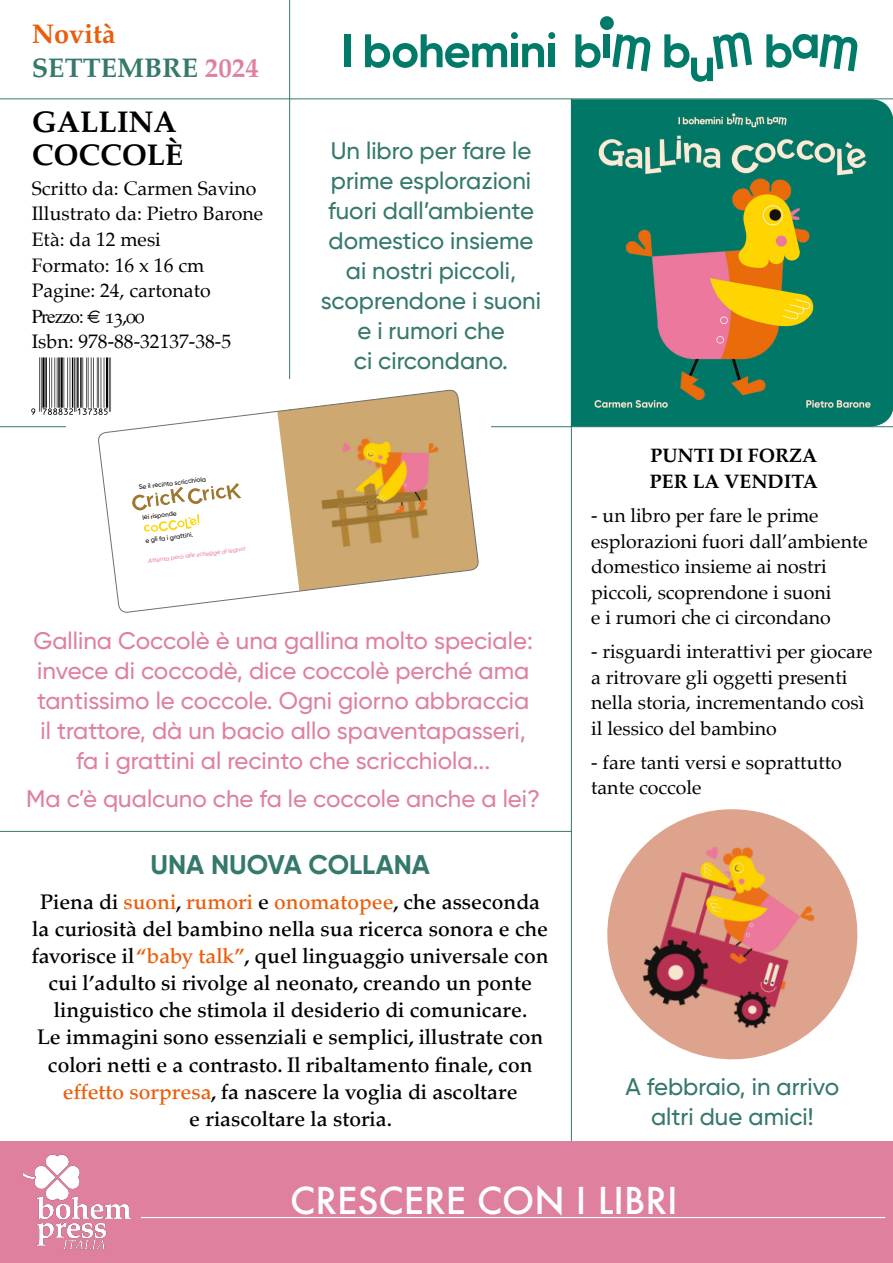
<style>
.page{position:relative;width:893px;height:1263px;background:#fff}
.page>*{position:absolute;margin:0;border:0;box-sizing:border-box;transform-origin:0 0}
.t1{font:500 36px "Futura";color:#fff}
.t2{font:700 30px/33px "Palatino";color:#000}
.t3{font:700 27px/34.5px "Palatino";color:#35796c}
.t4{font:700 27px "Gilroy";color:#35796c}
.t5{font:500 24px/30px "Gilroy";color:#df819e;text-align:center}
.t6{font:500 24px/30px "Gilroy";color:#35796c;text-align:center}
.t7{font:500 21px/27px "Palatino LT Std";color:#000;text-align:center}
.t8{font:19.5px/25.5px "Palatino";color:#000}
.t9{font:700 19.5px/25.5px "Palatino";color:#000}
.t10{font:19.5px "Times";letter-spacing:-.05em;color:#000}
.t11{font:500 6.45px "Gilroy";color:#000}
.t12{font:italic 500 6.15px "Gilroy";color:#ed81a6}
.s1{color:#eb5d0b}
.s2{color:#df819e}
.s3{font-style:inherit}
.s4{font-family:"Palatino SC"}
</style>
<div class="page">
<hr style="left:571px;top:98px;width:1px;height:1165px;background:#35796c">
<hr style="left:289px;top:0;width:1px;height:426px;background:#35796c">
<hr style="left:0;top:98px;width:893px;height:1px;background:#35796c">
<hr style="left:0;top:426px;width:893px;height:1px;background:#35796c">
<hr style="left:0;top:831px;width:572px;height:1px;background:#35796c">
<div style="left:461px;top:422px;width:30px;height:13px;background:#fff"></div>
<div style="left:66px;top:422px;width:95px;height:21px;background:#fff"></div>
<div style="left:270px;top:379px;width:66px;height:30px;background:#fff"></div>
<img style="left:571px;top:99px;width:322px;height:328px">
<svg style="left:98px;top:389px;width:381px;height:224px"></svg>
<img style="left:607px;top:809px;width:251px;height:251px">
<img style="left:32px;top:357px;width:84px;height:57px">
<div style="left:0;top:1142px;width:893px;height:121px;background:#df819e"></div>
<hr style="left:141px;top:1217px;width:744px;height:1px;background:#fff">
<img style="left:0;top:1141px;width:155px;height:109px">
<div style="left:344px;top:34px;width:7px;height:33px;background:#007b69"></div>
<svg style="left:365px;top:34px;width:142px;height:34px"></svg>
<div style="left:511px;top:44px;width:6px;height:23px;background:#007b69"></div>
<svg style="left:522px;top:43px;width:22px;height:24px"></svg>
<div style="left:549px;top:44px;width:6px;height:23px;background:#007b69"></div>
<svg style="left:575px;top:34px;width:26px;height:34px"></svg>
<div style="left:604px;top:35px;width:6px;height:23px;background:#007b69"></div>
<svg style="left:612px;top:34px;width:39px;height:37px"></svg>
<svg style="left:664px;top:32px;width:88px;height:50px"></svg>
<svg style="left:766px;top:34px;width:92px;height:37px"></svg>
<div style="left:511px;top:32px;width:7px;height:7px;background:#007b69;border-radius:50%"></div>
<div style="left:548px;top:32px;width:7px;height:7px;background:#007b69;border-radius:50%"></div>
<div style="left:600px;top:16px;width:14px;height:14px;background:#007b69;border-radius:50%"></div>
<p class="t3" style="left:32px;top:16px;width:229px"><span class="s1">Novità<br></span>SETTEMBRE <span class="s2">2024</span></p>
<h2 class="t2" style="left:32px;top:105px;width:153px">GALLINA<br>COCCOLÈ</h2>
<p class="t8" style="left:32px;top:175px;width:233px">Scritto da: Carmen Savino<br>Illustrato da: Pietro Barone<br>Età: da 12 mesi<br>Formato: 16 x 16 cm<br>Pagine: 24, cartonato</p>
<p class="t10" style="left:32px;top:298px;width:114px">Prezzo: <span class="s3">€</span> <span class="s4">13,00</span></p>
<p class="t8" style="left:32px;top:329px;width:201px">Isbn: 978-88-32137-38-5</p>
<p class="t11" style="left:138px;top:483px;width:69px;rotate:-7deg">Se il recinto scricchiola</p>
<p class="t11" style="left:142px;top:513px;width:36px;rotate:-7deg">lei risponde</p>
<p class="t11" style="left:145px;top:536px;width:50px;rotate:-7deg">e gli fa i grattini.</p>
<p class="t12" style="left:147px;top:557px;width:99px;rotate:-7deg">Attenta però alle schegge di legno!</p>
<p class="t6" style="left:321px;top:135px;width:222px">Un libro per fare le prime esplorazioni fuori dall’ambiente domestico insieme ai nostri piccoli, scoprendone i suoni e i rumori che<br>ci circondano.</p>
<p class="t5" style="left:33px;top:625px;width:501px">Gallina Coccolè è una gallina molto speciale: invece di coccodè, dice coccolè perché ama tantissimo le coccole. Ogni giorno abbraccia il trattore, dà un bacio allo spaventapasseri, fa i grattini al recinto che scricchiola...</p>
<p class="t5" style="left:26px;top:783px;width:515px">Ma c’è qualcuno che fa le coccole anche a lei?</p>
<p class="t4" style="left:150px;top:847px;width:281px">UNA NUOVA COLLANA</p>
<p class="t7" style="left:32px;top:889px;width:518px">Piena di <span class="s1">suoni</span>, <span class="s1">rumori</span> e <span class="s1">onomatopee</span>, che asseconda la curiosità del bambino nella sua ricerca sonora e che favorisce il <span class="s1">“baby talk”</span>, quel linguaggio universale con cui l’adulto si rivolge al neonato, creando un ponte linguistico che stimola il desiderio di comunicare.<br>Le immagini sono essenziali e semplici, illustrate con colori netti e a contrasto. Il ribaltamento finale, con <span class="s1">effetto sorpresa</span>, fa nascere la voglia di ascoltare<br>e riascoltare la storia.</p>
<p class="t9" style="left:650px;top:442px;width:169px">PUNTI DI FORZA<br>PER LA VENDITA</p>
<p class="t8" style="left:591px;top:503px;width:278px">- un libro per fare le prime esplorazioni fuori dall’ambiente domestico insieme ai nostri piccoli, scoprendone i suoni<br>e i rumori che ci circondano</p>
<p class="t8" style="left:591px;top:639px;width:283px">- risguardi interattivi per giocare a ritrovare gli oggetti presenti nella storia, incrementando così il lessico del bambino</p>
<p class="t8" style="left:591px;top:749px;width:252px">- fare tanti versi e soprattutto tante coccole</p>
<p class="t6" style="left:625px;top:1071px;width:215px">A febbraio, in arrivo altri due amici!</p>
<h1 class="t1" style="left:290px;top:1176px;width:389px">CRESCERE CON I LIBRI</h1>
</div>
